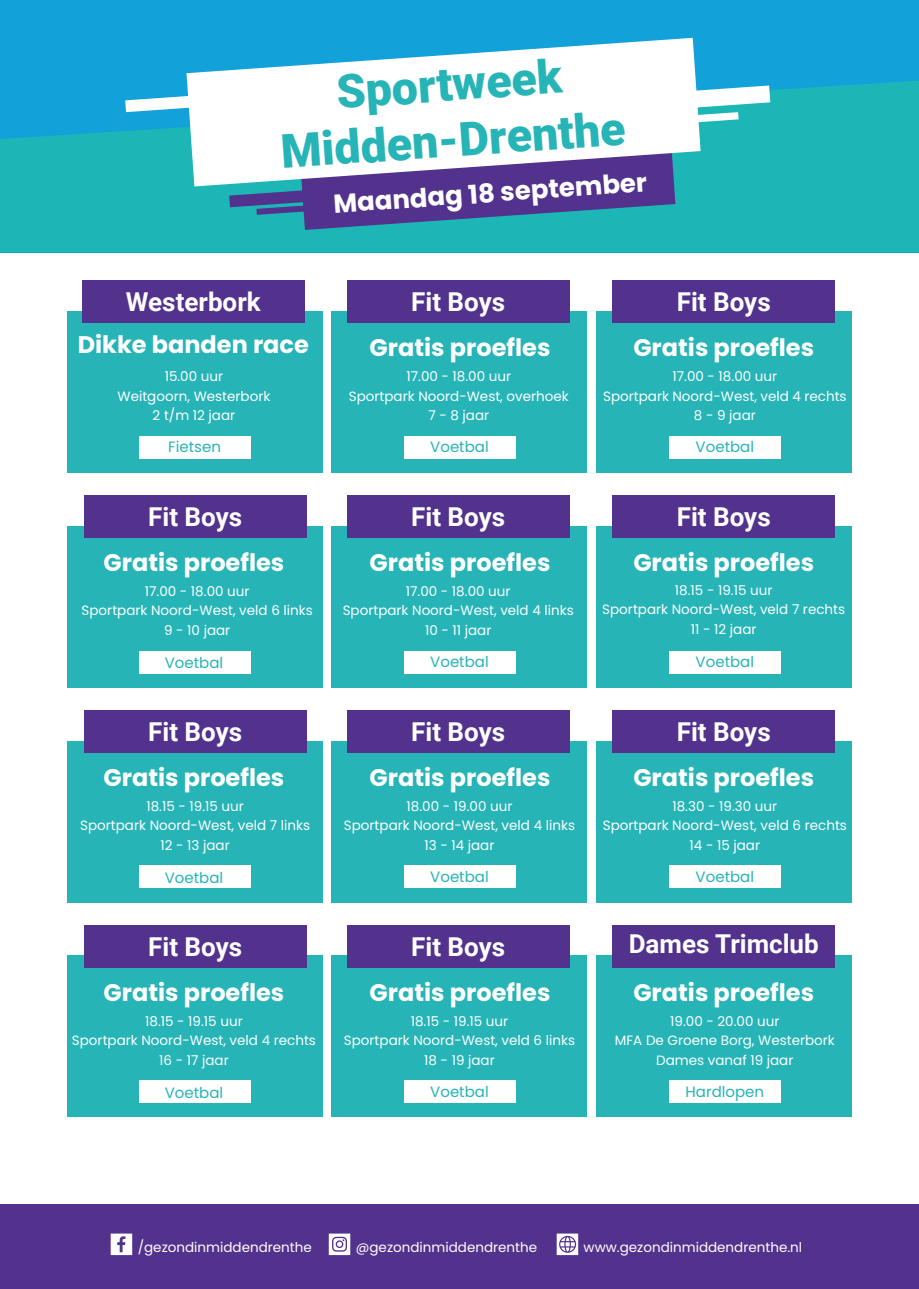
<style>
.page{position:relative;width:919px;height:1289px;background:#fff}
.page>*{position:absolute;margin:0;border:0;box-sizing:border-box;transform-origin:0 0}
.t1{font:900 46.5px/55.8px "Roboto";color:#26b4b6;text-align:center}
.t2{font:700 25.95px "Roboto";color:#fff}
.t3{font:700 25.95px "Poppins";color:#fff}
.t4{font:700 24px "Poppins";color:#fff}
.t5{font:15px "Poppins";color:#26b4b6}
.t6{font:13.5px/19.5px "Poppins";color:#fff;text-align:center}
</style>
<div class="page">
<div style="left:67px;top:526px;width:255px;height:161px;background:#26b4b6"></div>
<div style="left:67px;top:741px;width:255px;height:161px;background:#26b4b6"></div>
<div style="left:67px;top:955px;width:255px;height:162px;background:#26b4b6"></div>
<div style="left:331px;top:311px;width:256px;height:161px;background:#26b4b6"></div>
<div style="left:331px;top:526px;width:256px;height:161px;background:#26b4b6"></div>
<div style="left:331px;top:741px;width:256px;height:161px;background:#26b4b6"></div>
<div style="left:331px;top:955px;width:256px;height:162px;background:#26b4b6"></div>
<div style="left:67px;top:311px;width:255px;height:161px;background:#26b4b6"></div>
<div style="left:596px;top:311px;width:256px;height:161px;background:#26b4b6"></div>
<div style="left:596px;top:526px;width:256px;height:161px;background:#26b4b6"></div>
<div style="left:596px;top:741px;width:256px;height:161px;background:#26b4b6"></div>
<div style="left:596px;top:955px;width:256px;height:162px;background:#26b4b6"></div>
<div style="left:84px;top:495px;width:223px;height:42px;background:#52328d"></div>
<div style="left:84px;top:709px;width:223px;height:43px;background:#52328d"></div>
<div style="left:84px;top:924px;width:223px;height:43px;background:#52328d"></div>
<div style="left:347px;top:280px;width:223px;height:43px;background:#52328d"></div>
<div style="left:347px;top:495px;width:223px;height:42px;background:#52328d"></div>
<div style="left:347px;top:709px;width:223px;height:43px;background:#52328d"></div>
<div style="left:347px;top:924px;width:223px;height:43px;background:#52328d"></div>
<div style="left:83px;top:280px;width:222px;height:43px;background:#52328d"></div>
<div style="left:612px;top:280px;width:223px;height:43px;background:#52328d"></div>
<div style="left:612px;top:495px;width:223px;height:42px;background:#52328d"></div>
<div style="left:612px;top:709px;width:223px;height:43px;background:#52328d"></div>
<div style="left:612px;top:924px;width:223px;height:43px;background:#52328d"></div>
<div style="left:139px;top:650px;width:112px;height:23px;background:#fff"></div>
<div style="left:139px;top:865px;width:112px;height:23px;background:#fff"></div>
<div style="left:139px;top:1080px;width:112px;height:23px;background:#fff"></div>
<div style="left:404px;top:435px;width:111px;height:23px;background:#fff"></div>
<div style="left:404px;top:650px;width:111px;height:23px;background:#fff"></div>
<div style="left:404px;top:865px;width:111px;height:23px;background:#fff"></div>
<div style="left:404px;top:1080px;width:111px;height:23px;background:#fff"></div>
<div style="left:139px;top:435px;width:112px;height:23px;background:#fff"></div>
<div style="left:669px;top:435px;width:111px;height:23px;background:#fff"></div>
<div style="left:669px;top:650px;width:111px;height:23px;background:#fff"></div>
<div style="left:669px;top:865px;width:111px;height:23px;background:#fff"></div>
<div style="left:669px;top:1080px;width:111px;height:23px;background:#fff"></div>
<div style="left:0;top:0;width:918px;height:252px;background:#12a2d9"></div>
<svg style="left:0;top:81px;width:918px;height:171px;background:#1bb3bb"></svg>
<svg style="left:229px;top:186px;width:446px;height:44px;background:#3f609b"></svg>
<svg style="left:186px;top:38px;width:514px;height:148px;background:#c8dbec"></svg>
<svg style="left:125px;top:91px;width:131px;height:21px"></svg>
<svg style="left:607px;top:85px;width:163px;height:43px;background:#cbedef"></svg>
<div style="left:0;top:1203px;width:918px;height:85px;background:#52328d"></div>
<svg style="left:111px;top:1233px;width:21px;height:21px"></svg>
<svg style="left:329px;top:1233px;width:21px;height:21px"></svg>
<svg style="left:556px;top:1233px;width:22px;height:21px"></svg>
<h1 class="t1" style="left:275px;top:66px;width:346px;rotate:-4deg">Sportweek<br>Midden-Drenthe</h1>
<h2 class="t3" style="left:332px;top:189px;width:316px;rotate:-4deg">Maandag 18 september</h2>
<h2 class="t2" style="left:126px;top:284px;width:136px">Westerbork</h2>
<h2 class="t2" style="left:676px;top:284px;width:95px">Fit Boys</h2>
<h2 class="t2" style="left:411px;top:284px;width:95px">Fit Boys</h2>
<h3 class="t4" style="left:78px;top:331px;width:233px">Dikke banden race</h3>
<h3 class="t4" style="left:633px;top:334px;width:182px">Gratis proefles</h3>
<h3 class="t4" style="left:369px;top:334px;width:182px">Gratis proefles</h3>
<p class="t6" style="left:117px;top:366px;width:154px">15.00 uur<br>Weitgoorn, Westerbork<br>2 t/m 12 jaar</p>
<p class="t6" style="left:603px;top:366px;width:245px">17.00 - 18.00 uur<br>Sportpark Noord-West, veld 4 rechts<br>8 - 9 jaar</p>
<p class="t6" style="left:349px;top:366px;width:221px">17.00 - 18.00 uur<br>Sportpark Noord-West, overhoek<br>7 - 8 jaar</p>
<p class="t5" style="left:168px;top:438px;width:54px">Fietsen</p>
<p class="t5" style="left:695px;top:438px;width:60px">Voetbal</p>
<p class="t5" style="left:430px;top:438px;width:60px">Voetbal</p>
<h2 class="t2" style="left:148px;top:498px;width:95px">Fit Boys</h2>
<h2 class="t2" style="left:411px;top:498px;width:95px">Fit Boys</h2>
<h2 class="t2" style="left:676px;top:498px;width:95px">Fit Boys</h2>
<h3 class="t4" style="left:103px;top:549px;width:182px">Gratis proefles</h3>
<h3 class="t4" style="left:369px;top:549px;width:182px">Gratis proefles</h3>
<h3 class="t4" style="left:633px;top:549px;width:182px">Gratis proefles</h3>
<p class="t6" style="left:82px;top:581px;width:233px">17.00 - 18.00 uur<br>Sportpark Noord-West, veld 6 links<br>9 - 10 jaar</p>
<p class="t6" style="left:342px;top:581px;width:232px">17.00 - 18.00 uur<br>Sportpark Noord-West, veld 4 links<br>10 - 11 jaar</p>
<p class="t6" style="left:602px;top:580px;width:244px">18.15 - 19.15 uur<br>Sportpark Noord-West, veld 7 rechts<br>11 - 12 jaar</p>
<p class="t5" style="left:165px;top:653px;width:60px">Voetbal</p>
<p class="t5" style="left:430px;top:653px;width:60px">Voetbal</p>
<p class="t5" style="left:695px;top:653px;width:60px">Voetbal</p>
<h2 class="t2" style="left:148px;top:713px;width:95px">Fit Boys</h2>
<h2 class="t2" style="left:411px;top:713px;width:95px">Fit Boys</h2>
<h2 class="t2" style="left:676px;top:713px;width:95px">Fit Boys</h2>
<h3 class="t4" style="left:103px;top:764px;width:182px">Gratis proefles</h3>
<h3 class="t4" style="left:369px;top:764px;width:182px">Gratis proefles</h3>
<h3 class="t4" style="left:633px;top:764px;width:182px">Gratis proefles</h3>
<p class="t6" style="left:80px;top:796px;width:231px">18.15 - 19.15 uur<br>Sportpark Noord-West, veld 7 links<br>12 - 13 jaar</p>
<p class="t6" style="left:344px;top:796px;width:233px">18.00 - 19.00 uur<br>Sportpark Noord-West, veld 4 links<br>13 - 14 jaar</p>
<p class="t6" style="left:602px;top:796px;width:246px">18.30 - 19.30 uur<br>Sportpark Noord-West, veld 6 rechts<br>14 - 15 jaar</p>
<p class="t5" style="left:165px;top:868px;width:60px">Voetbal</p>
<p class="t5" style="left:430px;top:868px;width:60px">Voetbal</p>
<p class="t5" style="left:695px;top:868px;width:60px">Voetbal</p>
<h2 class="t2" style="left:148px;top:928px;width:95px">Fit Boys</h2>
<h2 class="t2" style="left:411px;top:928px;width:95px">Fit Boys</h2>
<h2 class="t2" style="left:628px;top:926px;width:192px">Dames Trimclub</h2>
<h3 class="t4" style="left:103px;top:978px;width:182px">Gratis proefles</h3>
<h3 class="t4" style="left:369px;top:978px;width:182px">Gratis proefles</h3>
<h3 class="t4" style="left:633px;top:978px;width:182px">Gratis proefles</h3>
<p class="t6" style="left:72px;top:1011px;width:245px">18.15 - 19.15 uur<br>Sportpark Noord-West, veld 4 rechts<br>16 - 17 jaar</p>
<p class="t6" style="left:344px;top:1011px;width:233px">18.15 - 19.15 uur<br>Sportpark Noord-West, veld 6 links<br>18 - 19 jaar</p>
<p class="t6" style="left:615px;top:1011px;width:221px">19.00 - 20.00 uur<br>MFA De Groene Borg, Westerbork<br>Dames vanaf 19 jaar</p>
<p class="t5" style="left:165px;top:1083px;width:60px">Voetbal</p>
<p class="t5" style="left:430px;top:1083px;width:60px">Voetbal</p>
<p class="t5" style="left:685px;top:1083px;width:80px">Hardlopen</p>
<p class="t6" style="left:138px;top:1237px;width:176px">/gezondinmiddendrenthe</p>
<p class="t6" style="left:356px;top:1237px;width:183px">@gezondinmiddendrenthe</p>
<p class="t6" style="left:583px;top:1237px;width:220px">www.gezondinmiddendrenthe.nl</p>
</div>
